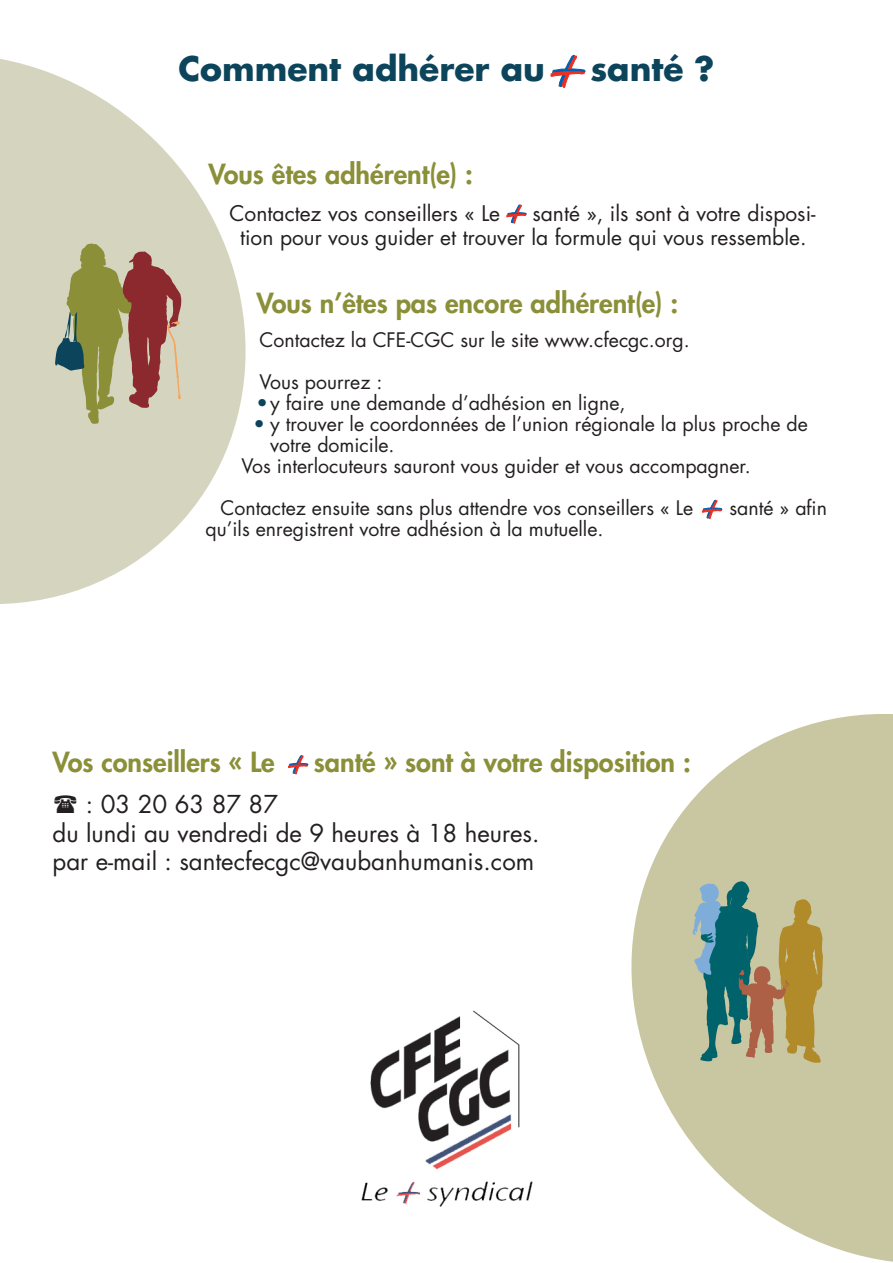
<style>
.page{position:relative;width:893px;height:1263px;background:#fff}
.page>*{position:absolute;margin:0;border:0;box-sizing:border-box;transform-origin:0 0}
.t1{font:700 33px "Futura Std";color:#0c455b}
.Titre{font:800 27px "Futura Std";color:#8a8f38}
.Body{font:24px "Futura Std";color:#231f20}
.Body-2{font:21px/24px "Futura Std";color:#231f20}
.Body-3{font:19.5px "Futura Std";color:#231f20}
.Puce{font:19.5px/21px "Futura Std";color:#231f20}
.s1{color:#0c455b}
</style>
<div class="page">
<svg style="left:0;top:59px;width:246px;height:545px;fill:#d5d5bf"></svg>
<svg style="left:631px;top:714px;width:262px;height:548px;fill:#c9c7a1"></svg>
<svg style="left:551px;top:55px;width:34px;height:33px"></svg>
<svg style="left:693px;top:881px;width:130px;height:182px;background:#8f9a78"></svg>
<img style="left:361px;top:1010px;width:172px;height:197px">
<svg style="left:55px;top:243px;width:126px;height:181px;background:#a89575"></svg>
<svg style="left:507px;top:205px;width:19px;height:18px"></svg>
<svg style="left:702px;top:500px;width:20px;height:19px"></svg>
<svg style="left:288px;top:755px;width:20px;height:19px"></svg>
<p class="t1" style="left:178px;top:47px;width:368px">Comment adhérer au</p>
<p class="t1" style="left:590px;top:47px;width:126px">santé ?</p>
<p class="Titre" style="left:209px;top:157px;width:266px">Vous êtes adhérent(e) :</p>
<p class="Body-2" style="left:230px;top:201px;width:272px">Contactez vos conseillers « Le</p>
<p class="Body-2" style="left:240px;top:201px;width:577px;text-indent:292px">santé », ils sont à votre disposi&shy;tion pour vous guider et trouver la formule qui vous ressemble.</p>
<p class="Titre" style="left:257px;top:286px;width:423px">Vous n’êtes pas encore adhérent(e) :</p>
<p class="Body-3" style="left:260px;top:327px;width:432px">Contactez la CFE-CGC sur le site www.cfecgc.org.</p>
<p class="Body-3" style="left:260px;top:369px;width:124px">Vous pourrez :</p>
<p class="Puce" style="left:257px;top:392px;width:370px"><span class="s1">•</span> y faire une demande d’adhésion en ligne,</p>
<p class="Puce" style="left:270px;top:413px;width:539px;text-indent:-16px"><span class="s1">•</span> y trouver le coordonnées de l’union régionale la plus proche de votre domicile.</p>
<p class="Body-3" style="left:242px;top:453px;width:511px">Vos interlocuteurs sauront vous guider et vous accompagner.</p>
<p class="Body-3" style="left:221px;top:495px;width:474px">Contactez ensuite sans plus attendre vos conseillers « Le</p>
<p class="Body-3" style="left:729px;top:495px;width:99px">santé » afin</p>
<p class="Body-3" style="left:206px;top:516px;width:399px">qu’ils enregistrent votre adhésion à la mutuelle.</p>
<p class="Titre" style="left:53px;top:745px;width:224px">Vos conseillers « Le</p>
<p class="Titre" style="left:314px;top:745px;width:378px">santé » sont à votre disposition :</p>
<p class="Body" style="left:86px;top:789px;width:194px">: 03 20 63 87 87</p>
<p class="Body" style="left:53px;top:818px;width:488px">du lundi au vendredi de 9 heures à 18 heures.</p>
<p class="Body" style="left:53px;top:846px;width:483px">par e-mail : santecfecgc@vaubanhumanis.com</p>
</div>
